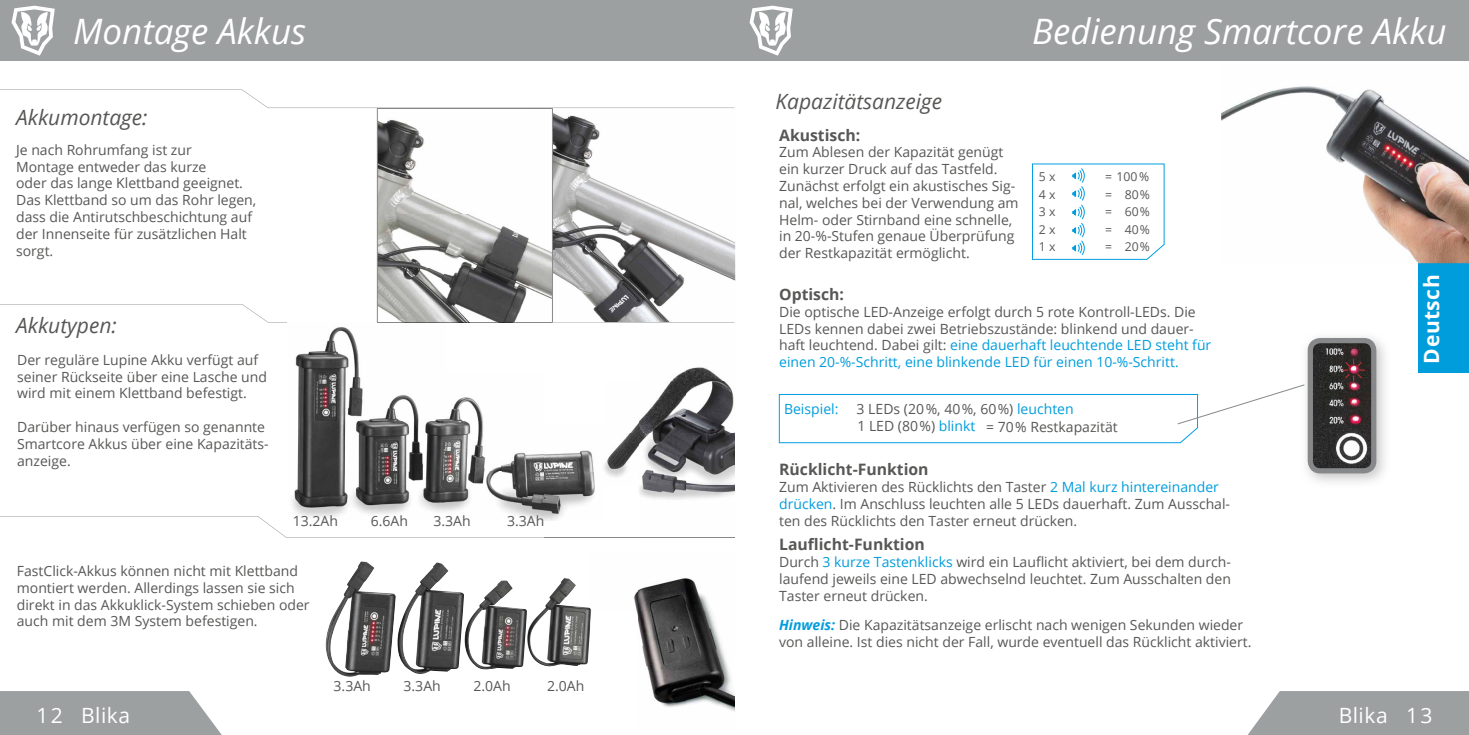
<style>
.page{position:relative;width:1469px;height:735px;background:#fff}
.page>*{position:absolute;margin:0;border:0;box-sizing:border-box;transform-origin:0 0}
.t1{font:italic 35px "Open Sans";color:#fff}
.t2{font:italic 21px "Open Sans";color:#575756}
.t3{font:21px "Open Sans";letter-spacing:.025em;color:#fff}
.t4{font:700 21px "Open Sans";letter-spacing:.025em;color:#fff}
.t5{font:700 15.75px "Open Sans";color:#575756}
.t6{font:14px/16.8px "Open Sans";color:#575756}
.t7{font:14px "Open Sans";color:#009ddc}
.t8{font:12.25px "Open Sans";color:#575756}
.s1{color:#009ddc}
.s2{font-weight:700;font-style:italic;color:#009ddc}
</style>
<div class="page">
<svg style="left:0;top:691px;width:221px;height:43px;background:#a4a6a7"></svg>
<div style="left:0;top:0;width:734px;height:61px;background:#9da0a1"></div>
<svg style="left:12px;top:6px;width:43px;height:50px"></svg>
<img style="left:378px;top:113px;width:357px;height:191px">
<svg style="left:0;top:304px;width:670px;height:18px"></svg>
<svg style="left:0;top:89px;width:734px;height:19px"></svg>
<img style="left:295px;top:322px;width:309px;height:50px">
<img style="left:292px;top:372px;width:253px;height:143px">
<img style="left:325px;top:561px;width:111px;height:115px">
<svg style="left:0;top:515px;width:545px;height:22px"></svg>
<img style="left:604px;top:367px;width:130px;height:118px">
<img style="left:639px;top:485px;width:95px;height:15px">
<img style="left:545px;top:329px;width:59px;height:191px">
<img style="left:590px;top:578px;width:144px;height:133px">
<svg style="left:590px;top:608px;width:1px;height:15px"></svg>
<img style="left:377px;top:322px;width:175px;height:1px">
<hr style="left:377px;top:108px;width:1px;height:214px;background:#86888a">
<hr style="left:552px;top:108px;width:1px;height:214px;background:#86888a">
<svg style="left:1248px;top:691px;width:220px;height:43px;background:#a4a7a8"></svg>
<div style="left:734px;top:0;width:734px;height:61px;background:#9da0a1"></div>
<svg style="left:749px;top:6px;width:43px;height:50px"></svg>
<div style="left:1418px;top:263px;width:50px;height:110px;background:#009ddc"></div>
<img style="left:1304px;top:337px;width:81px;height:145px">
<img style="left:1313px;top:344px;width:57px;height:123px">
<div style="left:1307px;top:338px;width:69px;height:135px;border:5px solid #86888a;border-radius:10px"></div>
<svg style="left:1032px;top:163px;width:132px;height:97px"></svg>
<img style="left:1221px;top:86px;width:247px;height:177px">
<img style="left:1418px;top:263px;width:50px;height:1px">
<svg style="left:1342px;top:359px;width:22px;height:21px"></svg>
<svg style="left:779px;top:384px;width:525px;height:59px"></svg>
<h1 class="t1" style="left:73px;top:7px;width:234px">Montage Akkus</h1>
<h2 class="t2" style="left:16px;top:103px;width:133px">Akkumontage:</h2>
<p class="t6" style="left:16px;top:141px;width:242px">Je nach Rohrumfang ist zur<br>Montage entweder das kurze<br>oder das lange Klettband geeignet.<br>Das Klettband so um das Rohr legen, dass die Antirutschbeschichtung auf der Innenseite für zusätzlichen Halt sorgt.</p>
<h2 class="t2" style="left:16px;top:310px;width:102px">Akkutypen:</h2>
<p class="t6" style="left:17px;top:350px;width:251px">Der reguläre Lupine Akku verfügt auf seiner Rückseite über eine Lasche und wird mit einem Klettband befestigt.</p>
<p class="t6" style="left:17px;top:418px;width:253px">Darüber hinaus verfügen so genannte<br>Smartcore Akkus über eine Kapazitäts&shy;anzeige.</p>
<p class="t6" style="left:293px;top:512px;width:47px">13.2Ah</p>
<p class="t6" style="left:371px;top:512px;width:39px">6.6Ah</p>
<p class="t6" style="left:433px;top:512px;width:39px">3.3Ah</p>
<p class="t6" style="left:507px;top:512px;width:39px">3.3Ah</p>
<p class="t6" style="left:17px;top:561px;width:294px">FastClick-Akkus können nicht mit Klettband montiert werden. Allerdings lassen sie sich direkt in das Akkuklick-System schieben oder auch mit dem 3M System befestigen.</p>
<h2 class="t3" style="left:37px;top:700px;width:95px">12 Blika</h2>
<p class="t6" style="left:333px;top:677px;width:39px">3.3Ah</p>
<p class="t6" style="left:403px;top:677px;width:39px">3.3Ah</p>
<p class="t6" style="left:473px;top:677px;width:39px">2.0Ah</p>
<p class="t6" style="left:547px;top:677px;width:39px">2.0Ah</p>
<h1 class="t1" style="left:1032px;top:7px;width:416px">Bedienung Smartcore Akku</h1>
<h2 class="t2" style="left:775px;top:87px;width:168px">Kapazitätsanzeige</h2>
<p class="t5" style="left:779px;top:124px;width:83px">Akustisch:</p>
<p class="t6" style="left:779px;top:143px;width:241px">Zum Ablesen der Kapazität genügt ein kurzer Druck auf das Tastfeld.<br>Zunächst erfolgt ein akustisches Sig&shy;nal, welches bei der Verwendung am Helm- oder Stirnband eine schnelle, in 20-%-Stufen genaue Überprüfung der Restkapazität ermöglicht.</p>
<p class="t8" style="left:1038px;top:168px;width:18px">5 x</p>
<p class="t8" style="left:1105px;top:168px;width:46px">= 100 %</p>
<p class="t8" style="left:1038px;top:186px;width:18px">4 x</p>
<p class="t8" style="left:1105px;top:186px;width:47px">= 80%</p>
<p class="t8" style="left:1038px;top:203px;width:18px">3 x</p>
<p class="t8" style="left:1105px;top:203px;width:47px">= 60%</p>
<p class="t8" style="left:1038px;top:221px;width:18px">2 x</p>
<p class="t8" style="left:1105px;top:221px;width:47px">= 40%</p>
<p class="t8" style="left:1038px;top:238px;width:18px">1 x</p>
<p class="t8" style="left:1105px;top:238px;width:47px">= 20%</p>
<p class="t5" style="left:779px;top:283px;width:66px">Optisch:</p>
<p class="t6" style="left:779px;top:303px;width:433px">Die optische LED-Anzeige erfolgt durch 5 rote Kontroll-LEDs. Die LEDs kennen dabei zwei Betriebszustände: blinkend und dauer&shy;haft leuchtend. Dabei gilt: <span class="s1">eine dauerhaft leuchtende LED steht für einen 20-%-Schritt, eine blinkende LED für einen 10-%-Schritt.</span></p>
<p class="t7" style="left:784px;top:399px;width:56px">Beispiel:</p>
<p class="t6" style="left:856px;top:400px;width:219px">3 LEDs (20%, 40%, 60%) <span class="s1">leuchten<br></span>1 LED (80%) <span class="s1">blinkt</span></p>
<p class="t6" style="left:986px;top:418px;width:133px">= 70% Restkapazität</p>
<p class="t5" style="left:779px;top:458px;width:151px">Rücklicht-Funktion</p>
<p class="t6" style="left:779px;top:478px;width:452px">Zum Aktivieren des Rücklichts den Taster <span class="s1">2 Mal kurz hintereinander drücken</span>. Im Anschluss leuchten alle 5 LEDs dauerhaft. Zum Ausschal&shy;ten des Rücklichts den Taster erneut drücken.</p>
<p class="t5" style="left:779px;top:533px;width:147px">Lauflicht-Funktion</p>
<p class="t6" style="left:779px;top:553px;width:453px;text-align:justify">Durch <span class="s1">3 kurze Tastenklicks</span> wird ein Lauflicht aktiviert, bei dem durch&shy;laufend jeweils eine LED abwechselnd leuchtet. Zum Ausschalten den Taster erneut drücken.</p>
<p class="t6" style="left:779px;top:615px;width:474px"><span class="s2">Hinweis:</span> Die Kapazitätsanzeige erlischt nach wenigen Sekunden wieder von alleine. Ist dies nicht der Fall, wurde eventuell das Rücklicht aktiviert.</p>
<h2 class="t4" style="left:1416px;top:363px;width:91px;rotate:-90deg">Deutsch</h2>
<h2 class="t3" style="left:1338px;top:700px;width:95px">Blika 13</h2>
</div>
